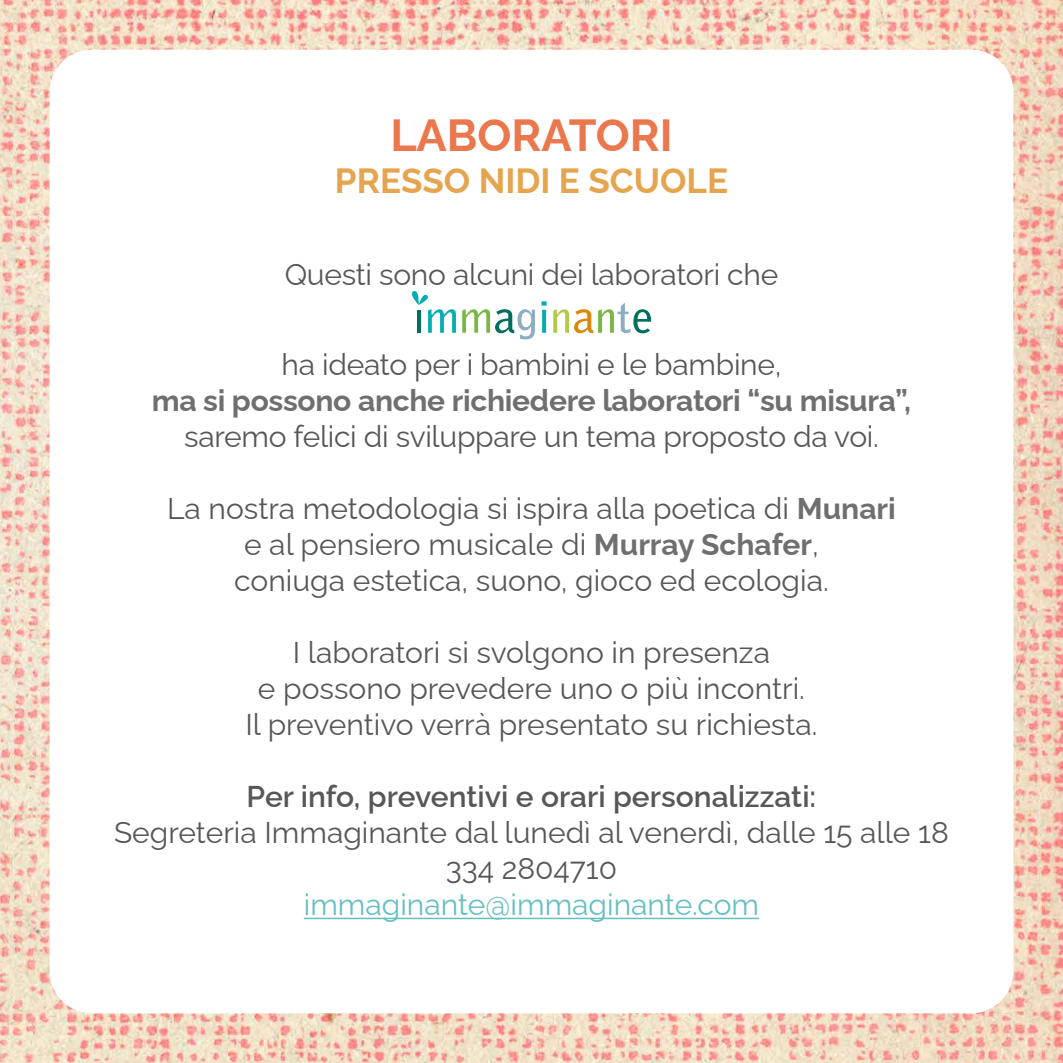
<style>
.page{position:relative;width:1063px;height:1063px;background:#fff}
.page>*{position:absolute;margin:0;border:0;box-sizing:border-box;transform-origin:0 0}
.t1{font:700 45px "Raleway";color:#eb774d}
.t2{font:700 35px "Raleway";color:#e5a54f}
.t3{font:30px/36px "Raleway";color:#575756;text-align:center}
.t4{font:700 30px "Raleway";letter-spacing:-.01em;color:#706f6f}
.t5{font:600 30px "Raleway";color:#575756}
.t6{font:30px "Raleway";color:#67bfc1}
.s1{font-weight:700;color:#706f6f}
</style>
<div class="page">
<img style="left:0;top:0;width:1063px;height:1063px">
<div style="left:50px;top:50px;width:963px;height:963px;background:#fff;border-radius:43px"></div>
<hr style="left:304px;top:918px;width:455px;height:1px;background:#67bfc1">
<svg style="left:462px;top:309px;width:73px;height:30px"></svg>
<svg style="left:542px;top:301px;width:5px;height:5px"></svg>
<svg style="left:542px;top:310px;width:4px;height:23px"></svg>
<svg style="left:553px;top:303px;width:98px;height:30px"></svg>
<svg style="left:411px;top:291px;width:45px;height:42px"></svg>
<h1 class="t1" style="left:390px;top:99px;width:284px">LABORATORI</h1>
<p class="t2" style="left:335px;top:152px;width:395px">PRESSO NIDI E SCUOLE</p>
<p class="t3" style="left:285px;top:253px;width:495px">Questi sono alcuni dei laboratori che</p>
<p class="t3" style="left:282px;top:344px;width:501px">ha ideato per i bambini e le bambine,</p>
<p class="t4" style="left:152px;top:377px;width:761px">ma si possono anche richiedere laboratori “su misura”,</p>
<p class="t3" style="left:184px;top:416px;width:696px">saremo felici di sviluppare un tema proposto da voi.</p>
<p class="t3" style="left:167px;top:488px;width:730px">La nostra metodologia si ispira alla poetica di <span class="s1">Munari </span>e al pensiero musicale di <span class="s1">Murray Schafer</span>,<br>coniuga estetica, suono, gioco ed ecologia.</p>
<p class="t3" style="left:245px;top:632px;width:574px">I laboratori si svolgono in presenza<br>e possono prevedere uno o più incontri.<br>Il preventivo verrà presentato su richiesta.</p>
<p class="t5" style="left:247px;top:773px;width:571px">Per info, preventivi e orari personalizzati:</p>
<p class="t3" style="left:114px;top:812px;width:836px">Segreteria Immaginante dal lunedì al venerdì, dalle 15 alle 18<br>334 2804710</p>
<p class="t6" style="left:304px;top:881px;width:457px">immaginante@immaginante.com</p>
</div>
